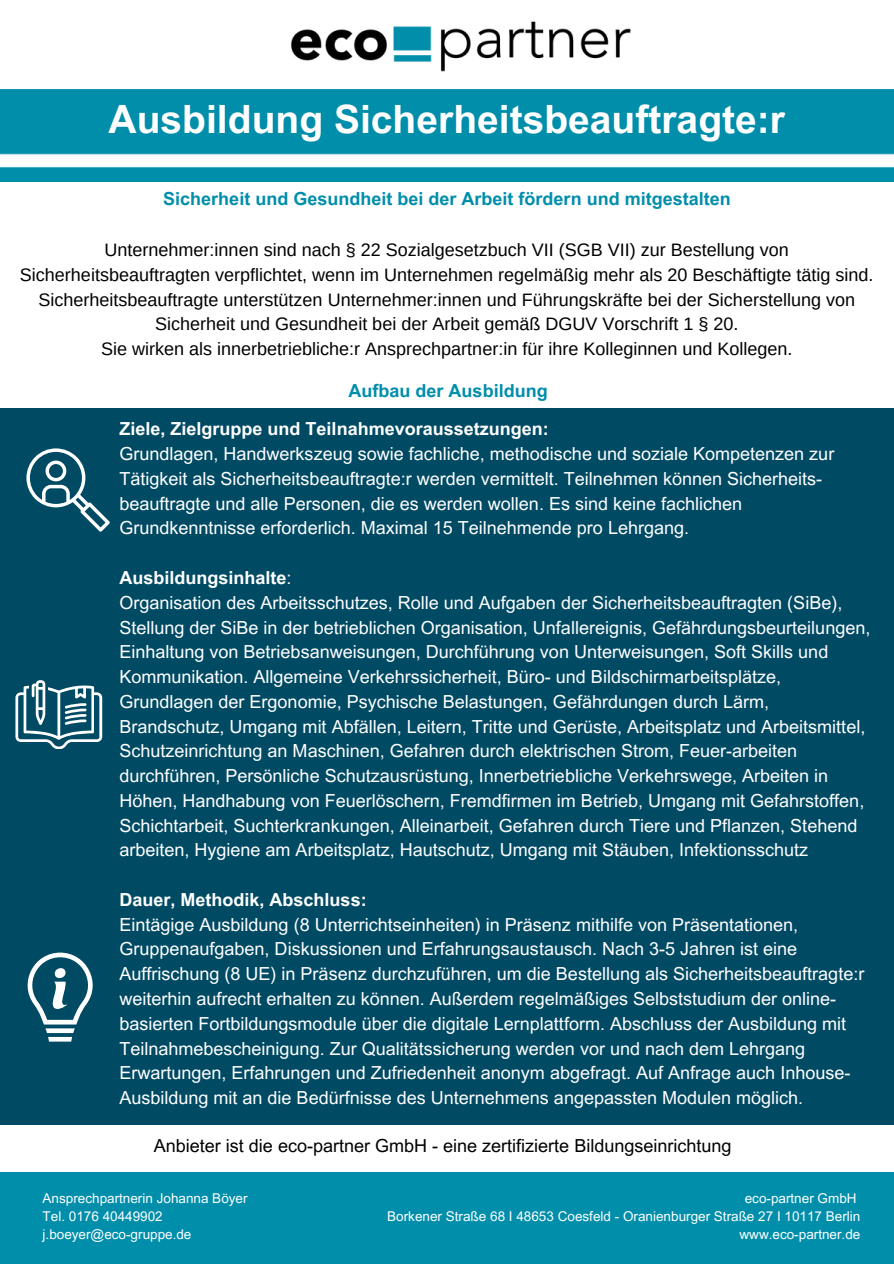
<style>
.page{position:relative;width:894px;height:1264px;background:#fff}
.page>*{position:absolute;margin:0;border:0;box-sizing:border-box;transform-origin:0 0}
.t1{font:700 39px "Arial MT Pro";color:#fff}
.t2{font:18px/24.8px "Arial MT Pro";color:#fff}
.t3{font:18px/24.8px "Arimo";color:#000;text-align:center}
.t4{font:700 18px "Arial MT Pro";color:#008eab}
.t5{font:18px "Arial MT Pro";color:#000}
.t6{font:13.5px "Arial MT Pro";color:#fff}
.s1{font-weight:700}
</style>
<div class="page">
<img style="left:291px;top:21px;width:340px;height:51px">
<img style="left:0;top:89px;width:893px;height:93px">
<div style="left:0;top:408px;width:893px;height:716px;background:#004a64"></div>
<svg style="left:26px;top:448px;width:84px;height:83px"></svg>
<svg style="left:15px;top:680px;width:87px;height:68px"></svg>
<svg style="left:27px;top:952px;width:66px;height:89px"></svg>
<div style="left:0;top:1172px;width:893px;height:91px;background:#008eab"></div>
<h2 class="t1" style="left:108px;top:105px;width:677px">Ausbildung Sicherheitsbeauftragte:r</h2>
<h3 class="t4" style="left:163px;top:192px;width:569px">Sicherheit und Gesundheit bei der Arbeit fördern und mitgestalten</h3>
<h2 class="t3" style="left:20px;top:237px;width:854px">Unternehmer:innen sind nach § 22 Sozialgesetzbuch VII (SGB VII) zur Bestellung von Sicherheitsbeauftragten verpflichtet, wenn im Unternehmen regelmäßig mehr als 20 Beschäftigte tätig sind.<br>Sicherheitsbeauftragte unterstützen Unternehmer:innen und Führungskräfte bei der Sicherstellung von Sicherheit und Gesundheit bei der Arbeit gemäß DGUV Vorschrift 1 § 20.<br>Sie wirken als innerbetriebliche:r Ansprechpartner:in für ihre Kolleginnen und Kollegen.</h2>
<h3 class="t4" style="left:348px;top:383px;width:201px">Aufbau der Ausbildung</h3>
<p class="t2" style="left:119px;top:419px;width:716px"><span class="s1">Ziele, Zielgruppe und Teilnahmevoraussetzungen:<br></span>Grundlagen, Handwerkszeug sowie fachliche, methodische und soziale Kompetenzen zur Tätigkeit als Sicherheitsbeauftragte:r werden vermittelt. Teilnehmen können Sicherheits&shy;beauftragte und alle Personen, die es werden wollen. Es sind keine fachlichen Grundkenntnisse erforderlich. Maximal 15 Teilnehmende pro Lehrgang.</p>
<p class="t2" style="left:119px;top:567px;width:752px"><span class="s1">Ausbildungsinhalte</span>:<br>Organisation des Arbeitsschutzes, Rolle und Aufgaben der Sicherheitsbeauftragten (SiBe), Stellung der SiBe in der betrieblichen Organisation, Unfallereignis, Gefährdungsbeurteilungen, Einhaltung von Betriebsanweisungen, Durchführung von Unterweisungen, Soft Skills und Kommunikation. Allgemeine Verkehrssicherheit, Büro- und Bildschirmarbeitsplätze, Grundlagen der Ergonomie, Psychische Belastungen, Gefährdungen durch Lärm, Brandschutz, Umgang mit Abfällen, Leitern, Tritte und Gerüste, Arbeitsplatz und Arbeitsmittel, Schutzeinrichtung an Maschinen, Gefahren durch elektrischen Strom, Feuer-arbeiten durchführen, Persönliche Schutzausrüstung, Innerbetriebliche Verkehrswege, Arbeiten in Höhen, Handhabung von Feuerlöschern, Fremdfirmen im Betrieb, Umgang mit Gefahrstoffen, Schichtarbeit, Suchterkrankungen, Alleinarbeit, Gefahren durch Tiere und Pflanzen, Stehend arbeiten, Hygiene am Arbeitsplatz, Hautschutz, Umgang mit Stäuben, Infektionsschutz</p>
<h1 class="t2" style="left:119px;top:889px;width:746px"><span class="s1">Dauer, Methodik, Abschluss:<br></span>Eintägige Ausbildung (8 Unterrichtseinheiten) in Präsenz mithilfe von Präsentationen, Gruppenaufgaben, Diskussionen und Erfahrungsaustausch. Nach 3-5 Jahren ist eine Auffrischung (8 UE) in Präsenz durchzuführen, um die Bestellung als Sicherheitsbeauftragte:r weiterhin aufrecht erhalten zu können. Außerdem regelmäßiges Selbststudium der online&shy;basierten Fortbildungsmodule über die digitale Lernplattform. Abschluss der Ausbildung mit Teilnahmebescheinigung. Zur Qualitätssicherung werden vor und nach dem Lehrgang Erwartungen, Erfahrungen und Zufriedenheit anonym abgefragt. Auf Anfrage auch Inhouse-Ausbildung mit an die Bedürfnisse des Unternehmens angepassten Modulen möglich.</h1>
<h3 class="t5" style="left:154px;top:1138px;width:579px">Anbieter ist die eco-partner GmbH - eine zertifizierte Bildungseinrichtung</h3>
<h3 class="t6" style="left:43px;top:1193px;width:206px">Ansprechpartnerin Johanna Böyer</h3>
<h3 class="t6" style="left:43px;top:1211px;width:122px">Tel. 0176 40449902</h3>
<p class="t6" style="left:43px;top:1229px;width:150px">j.boeyer@eco-gruppe.de</p>
<p class="t6" style="left:744px;top:1193px;width:113px">eco-partner GmbH</p>
<p class="t6" style="left:387px;top:1211px;width:474px">Borkener Straße 68 I 48653 Coesfeld - Oranienburger Straße 27 I 10117 Berlin</p>
<p class="t6" style="left:739px;top:1229px;width:122px">www.eco-partner.de</p>
</div>
